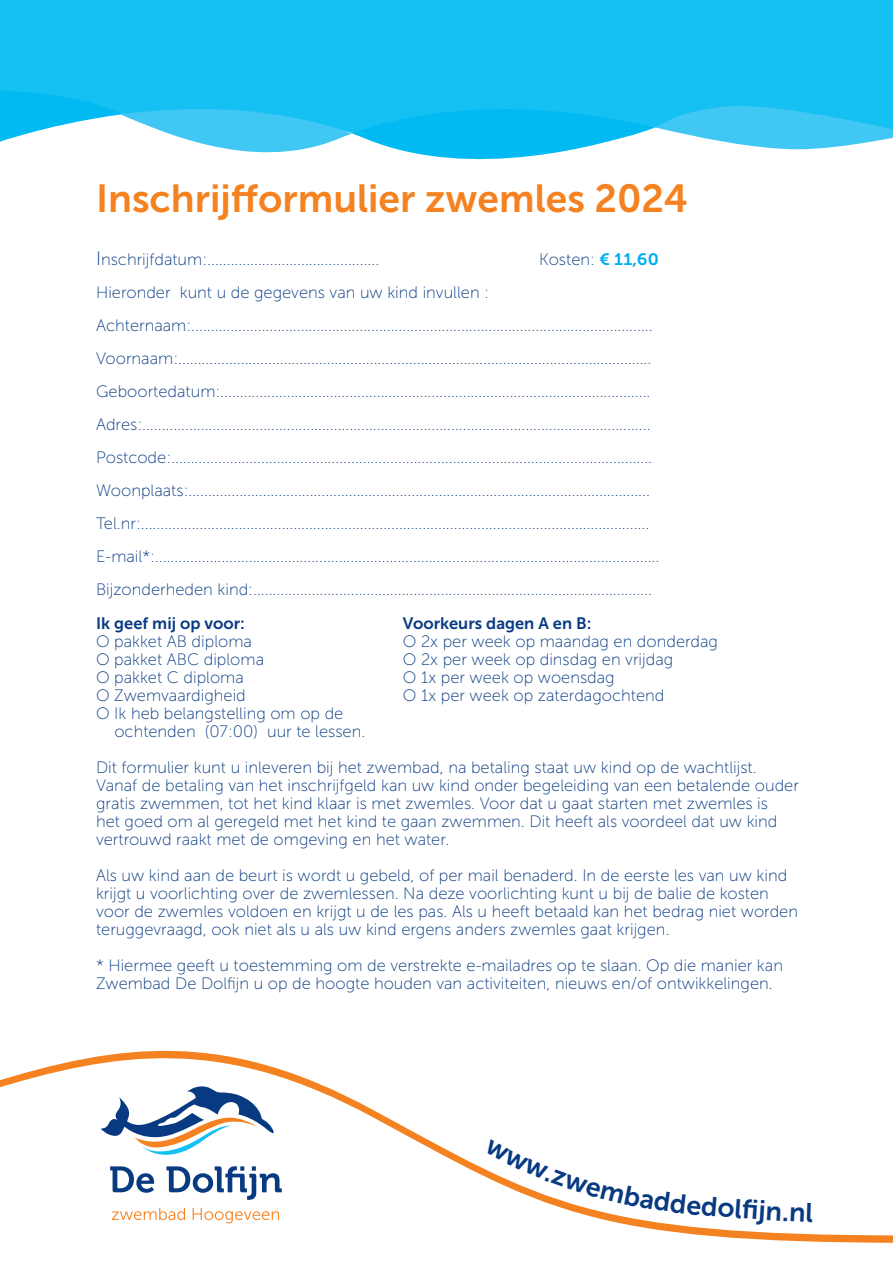
<style>
.page{position:relative;width:893px;height:1263px;background:#fff}
.page>*{position:absolute;margin:0;border:0;box-sizing:border-box;transform-origin:0 0}
.t1{font:39px "Museo Sans 700";color:#f58220}
.t2{font:16.5px/18px "Museo Sans 100";color:#083a82}
.t3{font:16.5px "Museo Sans 700";color:#083a82}
.s1{font-size:19.5px}
.s2{font-family:"Museo Sans 700";color:#00aeef}
</style>
<div class="page">
<div style="left:0;top:0;width:893px;height:91px;background:#15c0f2"></div>
<svg style="left:0;top:1050px;width:893px;height:193px"></svg>
<svg style="left:101px;top:1086px;width:173px;height:70px"></svg>
<svg style="left:110px;top:1166px;width:44px;height:27px"></svg>
<svg style="left:166px;top:1166px;width:116px;height:34px"></svg>
<svg style="left:112px;top:1208px;width:73px;height:12px"></svg>
<svg style="left:193px;top:1208px;width:86px;height:15px"></svg>
<svg style="left:0;top:91px;width:893px;height:69px"></svg>
<svg style="left:484px;top:1139px;width:329px;height:86px"></svg>
<h1 class="t1" style="left:96px;top:177px;width:594px">Inschrijfformulier zwemles 2024</h1>
<p class="t2" style="left:96px;top:250px;width:285px"><span class="s1">I</span>nschrijfdatum:............................................</p>
<p class="t2" style="left:539px;top:250px;width:121px">Kosten: <span class="s2">€ 11,60</span></p>
<p class="t2" style="left:96px;top:276px;width:565px;line-height:33px">Hieronder kunt u de gegevens van uw kind invullen :<br>Achternaam:......................................................................................................................<br>Voornaam:.........................................................................................................................<br>Geboortedatum:..............................................................................................................<br>Adres:..................................................................................................................................<br>Postcode:...........................................................................................................................<br>Woonplaats:......................................................................................................................<br>Tel.nr:..................................................................................................................................<br>E-mail*:.................................................................................................................................<br>Bijzonderheden kind:......................................................................................................</p>
<p class="t3" style="left:96px;top:614px;width:150px">Ik geef mij op voor:</p>
<p class="t2" style="left:96px;top:633px;width:157px">O pakket AB diploma</p>
<p class="t2" style="left:96px;top:651px;width:170px">O pakket ABC diploma</p>
<p class="t2" style="left:96px;top:669px;width:149px">O pakket C diploma</p>
<p class="t2" style="left:96px;top:687px;width:151px">O Zwemvaardigheid</p>
<p class="t2" style="left:96px;top:705px;width:249px">O Ik heb belangstelling om op de</p>
<p class="t2" style="left:114px;top:723px;width:252px">ochtenden (07:00) uur te lessen.</p>
<p class="t2" style="left:96px;top:759px;width:704px">Dit formulier kunt u inleveren bij het zwembad, na betaling staat uw kind op de wachtlijst.<br>Vanaf de betaling van het inschrijfgeld kan uw kind onder begeleiding van een betalende ouder gratis zwemmen, tot het kind klaar is met zwemles. Voor dat u gaat starten met zwemles is<br>het goed om al geregeld met het kind te gaan zwemmen. Dit heeft als voordeel dat uw kind vertrouwd raakt met de omgeving en het water.</p>
<p class="t2" style="left:96px;top:867px;width:703px">Als uw kind aan de beurt is wordt u gebeld, of per mail benaderd. In de eerste les van uw kind krijgt u voorlichting over de zwemlessen. Na deze voorlichting kunt u bij de balie de kosten voor de zwemles voldoen en krijgt u de les pas. Als u heeft betaald kan het bedrag niet worden teruggevraagd, ook niet als u als uw kind ergens anders zwemles gaat krijgen.</p>
<p class="t2" style="left:96px;top:957px;width:688px">* Hiermee geeft u toestemming om de verstrekte e-mailadres op te slaan. Op die manier kan<br>Zwembad De Dolfijn u op de hoogte houden van activiteiten, nieuws en/of ontwikkelingen.</p>
<p class="t3" style="left:403px;top:614px;width:190px">Voorkeurs dagen A en B:</p>
<p class="t2" style="left:403px;top:632px;width:317px">O 2x per week op maandag en donderdag<br>O 2x per week op dinsdag en vrijdag<br>O 1x per week op woensdag<br>O 1x per week op zaterdagochtend</p>
</div>
